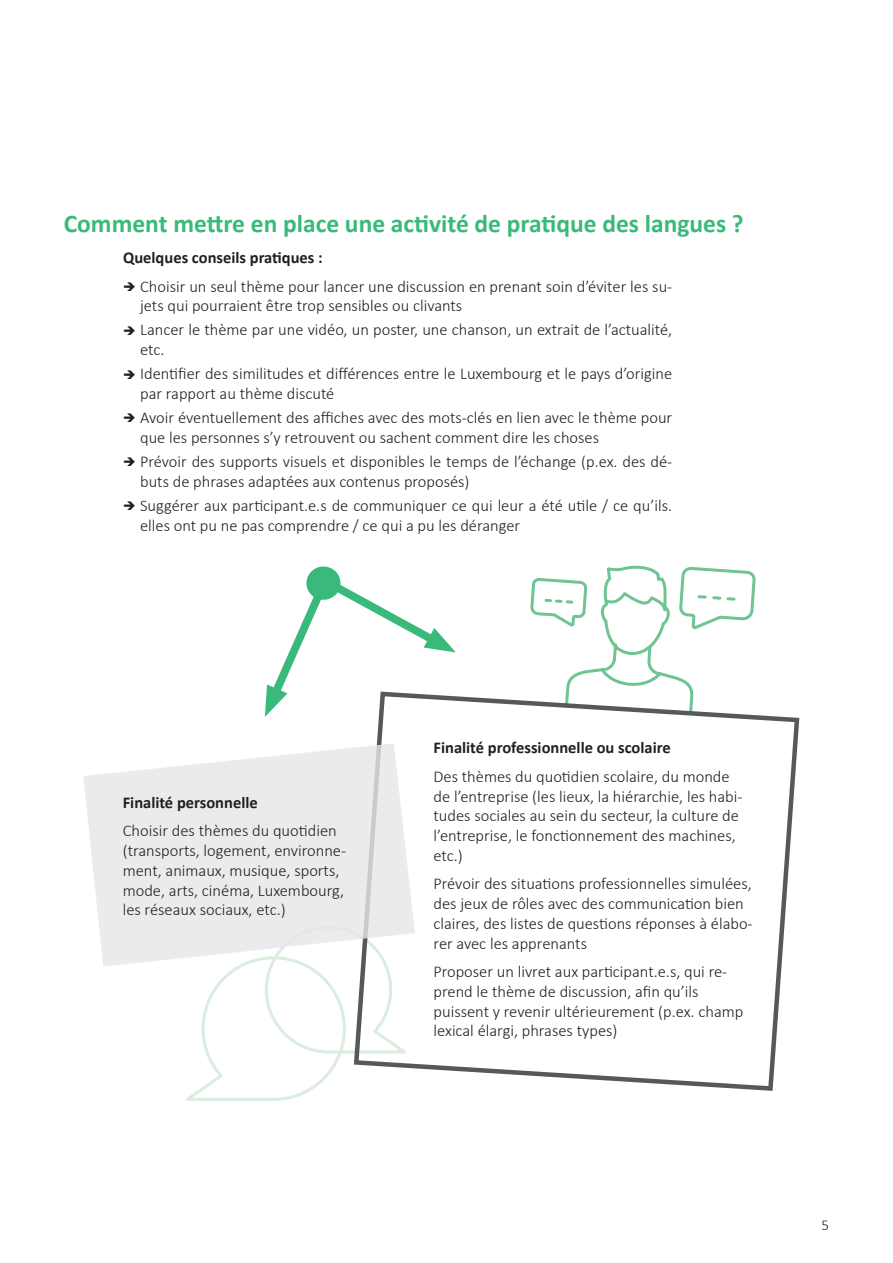
<style>
.page{position:relative;width:893px;height:1263px;background:#fff}
.page>*{position:absolute;margin:0;border:0;box-sizing:border-box;transform-origin:0 0}
.t1{font:700 25.5px "Calibri";color:#39b97a}
.txt_gpl{font:300 16.5px/19.8px "Calibri";color:#231f20}
.txt_gpl-2{font:700 16.5px "Calibri";color:#231f20}
.t2{font:300 15px "Calibri";color:#231f20}
</style>
<div class="page">
<svg style="left:531px;top:565px;width:225px;height:124px"></svg>
<svg style="left:186px;top:967px;width:165px;height:134px"></svg>
<svg style="left:351px;top:689px;width:449px;height:402px"></svg>
<svg style="left:83px;top:743px;width:332px;height:224px;fill:#ebebed"></svg>
<svg style="left:264px;top:566px;width:192px;height:151px"></svg>
<p class="t1" style="left:64px;top:205px;width:681px">Comment mettre en place une activité de pratique des langues ?</p>
<p class="txt_gpl-2" style="left:123px;top:246px;width:201px">Quelques conseils pratiques :</p>
<p class="txt_gpl" style="left:140px;top:276px;width:534px;text-indent:-17px">➔ Choisir un seul thème pour lancer une discussion en prenant soin d’éviter les su&shy;jets qui pourraient être trop sensibles ou clivants</p>
<p class="txt_gpl" style="left:140px;top:320px;width:534px;text-indent:-17px">➔ Lancer le thème par une vidéo, un poster, une chanson, un extrait de l’actualité, etc.</p>
<p class="txt_gpl" style="left:140px;top:364px;width:534px;text-indent:-17px">➔ Identifier des similitudes et différences entre le Luxembourg et le pays d’origine par rapport au thème discuté</p>
<p class="txt_gpl" style="left:140px;top:408px;width:534px;text-indent:-17px">➔ Avoir éventuellement des affiches avec des mots-clés en lien avec le thème pour que les personnes s’y retrouvent ou sachent comment dire les choses</p>
<p class="txt_gpl" style="left:140px;top:451px;width:534px;text-indent:-17px">➔ Prévoir des supports visuels et disponibles le temps de l’échange (p.ex. des dé&shy;buts de phrases adaptées aux contenus proposés)</p>
<p class="txt_gpl" style="left:140px;top:495px;width:534px;text-indent:-17px">➔ Suggérer aux participant.e.s de communiquer ce qui leur a été utile / ce qu’ils. elles ont pu ne pas comprendre / ce qui a pu les déranger</p>
<p class="txt_gpl-2" style="left:123px;top:791px;width:137px">Finalité personnelle</p>
<p class="txt_gpl" style="left:123px;top:821px;width:225px">Choisir des thèmes du quotidien (transports, logement, environne&shy;ment, animaux, musique, sports, mode, arts, cinéma, Luxembourg, les réseaux sociaux, etc.)</p>
<p class="txt_gpl-2" style="left:434px;top:736px;width:239px">Finalité professionnelle ou scolaire</p>
<p class="txt_gpl" style="left:434px;top:766px;width:310px">Des thèmes du quotidien scolaire, du monde de l’entreprise (les lieux, la hiérarchie, les habi&shy;tudes sociales au sein du secteur, la culture de l’entreprise, le fonctionnement des machines, etc.)</p>
<p class="txt_gpl" style="left:434px;top:874px;width:321px">Prévoir des situations professionnelles simulées, des jeux de rôles avec des communication bien claires, des listes de questions réponses à élabo&shy;rer avec les apprenants</p>
<p class="txt_gpl" style="left:434px;top:961px;width:311px">Proposer un livret aux participant.e.s, qui re&shy;prend le thème de discussion, afin qu’ils puissent y revenir ultérieurement (p.ex. champ lexical élargi, phrases types)</p>
<p class="t2" style="left:822px;top:1215px;width:9px">5</p>
</div>
